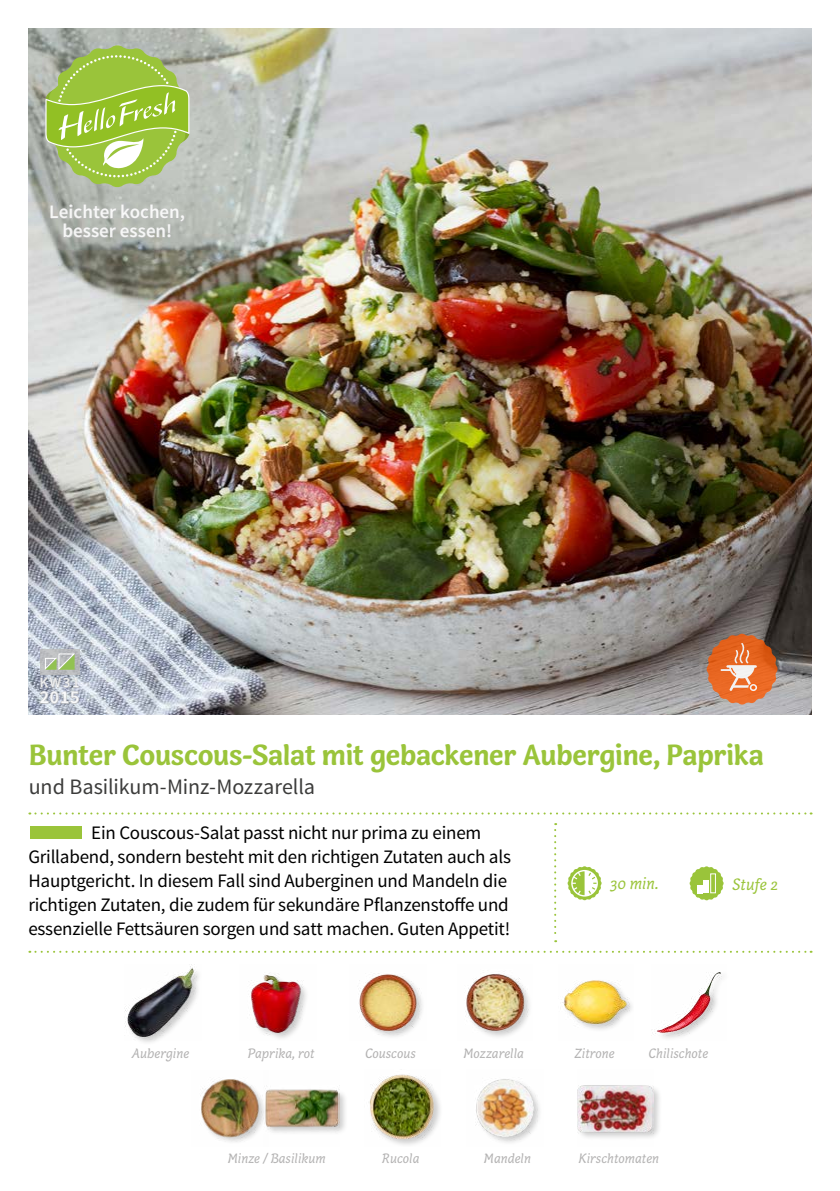
<style>
.page{position:relative;width:840px;height:1191px;background:#fff}
.page>*{position:absolute;margin:0;border:0;box-sizing:border-box;transform-origin:0 0}
.FRONT_Recipe_Title{font:700 30px "Capucine Basic";letter-spacing:-.015em;color:#9ac43a}
.FRONT_Recipe_Title-2{font:22px "Source Sans Pro";letter-spacing:-.005em;color:#3c3c3b}
.FRONT___BACK_Running{font:19px/24px "Source Sans Pro";letter-spacing:-.01em;color:#000}
.t1{font:600 19px/19px "Source Sans Pro";color:#fff;text-align:center}
.t2{font:600 18px "Source Sans Pro";color:#fff}
.FRONT_Icons{font:italic 17px "Capucine Basic";color:#9ac43a}
.FRONT_ingredients{font:italic 14px "Capucine Basic";color:#b3b2b2}
.t3{font:14px "Source Sans Pro";color:#fff}
</style>
<div class="page">
<img style="left:28px;top:28px;width:783px;height:686px">
<svg style="left:45px;top:45px;width:144px;height:143px;background:#a7c465"></svg>
<svg style="left:50px;top:204px;width:135px;height:48px;background:#acb0aa"></svg>
<svg style="left:567px;top:866px;width:34px;height:34px"></svg>
<svg style="left:689px;top:866px;width:34px;height:34px"></svg>
<div style="left:710px;top:873px;width:5px;height:20px;border:1px solid #fff"></div>
<img style="left:562px;top:980px;width:70px;height:50px">
<img style="left:655px;top:972px;width:67px;height:66px">
<img style="left:369px;top:1074px;width:71px;height:71px">
<img style="left:475px;top:1079px;width:65px;height:64px">
<img style="left:465px;top:974px;width:65px;height:63px">
<img style="left:251px;top:974px;width:55px;height:64px">
<div style="left:127px;top:967px;width:76px;height:78px;background:#000;opacity:.2"></div>
<img style="left:125px;top:964px;width:76px;height:76px">
<img style="left:359px;top:973px;width:63px;height:64px">
<svg style="left:29px;top:812px;width:782px;height:2px"></svg>
<svg style="left:29px;top:950px;width:782px;height:2px"></svg>
<svg style="left:554px;top:823px;width:2px;height:119px"></svg>
<div style="left:30px;top:826px;width:52px;height:12px;background:#9ac43a"></div>
<div style="left:575px;top:1084px;width:86px;height:57px;background:#000;opacity:.2"></div>
<img style="left:576px;top:1084px;width:77px;height:57px">
<div style="left:264px;top:1088px;width:84px;height:47px;background:#000;opacity:.2"></div>
<img style="left:268px;top:1088px;width:71px;height:47px">
<img style="left:201px;top:1079px;width:67px;height:63px">
<div style="left:40px;top:649px;width:39px;height:25px;background:#bcbcbc"></div>
<svg style="left:39px;top:653px;width:41px;height:51px"></svg>
<svg style="left:706px;top:633px;width:71px;height:72px;background:#ce794d"></svg>
<p class="t1" style="left:50px;top:203px;width:137px">Leichter kochen, besser essen!</p>
<p class="t3" style="left:40px;top:674px;width:41px">KW31</p>
<p class="t2" style="left:40px;top:686px;width:41px">2015</p>
<p class="FRONT_Recipe_Title" style="left:29px;top:731px;width:736px">Bunter Couscous-Salat mit gebackener Aubergine, Paprika</p>
<p class="FRONT_Recipe_Title-2" style="left:29px;top:772px;width:287px">und Basilikum-Minz-Mozzarella</p>
<p class="FRONT___BACK_Running" style="left:28px;top:820px;width:484px;text-indent:63px">Ein Couscous-Salat passt nicht nur prima zu einem Grillabend, sondern besteht mit den richtigen Zutaten auch als Hauptgericht. In diesem Fall sind Auberginen und Mandeln die richtigen Zutaten, die zudem für sekundäre Pflanzenstoffe und essenzielle Fettsäuren sorgen und satt machen. Guten Appetit!</p>
<p class="FRONT_Icons" style="left:609px;top:871px;width:50px">30 min.</p>
<p class="FRONT_Icons" style="left:731px;top:871px;width:47px">Stufe 2</p>
<p class="FRONT_ingredients" style="left:132px;top:1042px;width:59px">Aubergine</p>
<p class="FRONT_ingredients" style="left:248px;top:1042px;width:68px">Paprika, rot</p>
<p class="FRONT_ingredients" style="left:365px;top:1042px;width:52px">Couscous</p>
<p class="FRONT_ingredients" style="left:463px;top:1042px;width:62px">Mozzarella</p>
<p class="FRONT_ingredients" style="left:573px;top:1042px;width:42px">Zitrone</p>
<p class="FRONT_ingredients" style="left:648px;top:1042px;width:61px">Chilischote</p>
<p class="FRONT_ingredients" style="left:228px;top:1148px;width:99px">Minze / Basilikum</p>
<p class="FRONT_ingredients" style="left:382px;top:1148px;width:39px">Rucola</p>
<p class="FRONT_ingredients" style="left:483px;top:1148px;width:49px">Mandeln</p>
<p class="FRONT_ingredients" style="left:578px;top:1148px;width:82px">Kirschtomaten</p>
</div>
